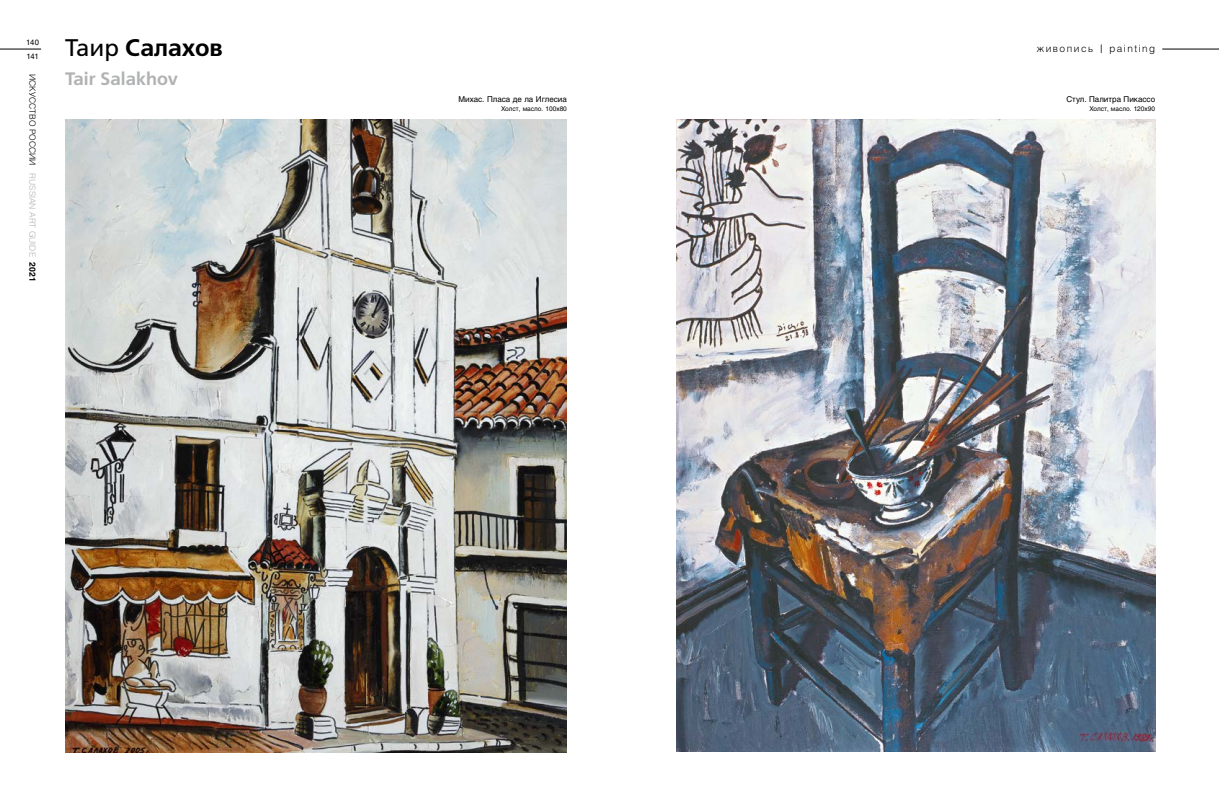
<style>
.page{position:relative;width:1219px;height:808px;background:#fff}
.page>*{position:absolute;margin:0;border:0;box-sizing:border-box;transform-origin:0 0}
.t1{font:24px "Free Set Demi C";letter-spacing:-.005em;color:#000}
.t2{font:18px "Free Set Demi C";color:#b1b2b3}
.t3{font:10px "Helios Light C";letter-spacing:.15em;color:#000}
.t4{font:8.5px "Helios Light C";color:#000}
.t5{font:8px "Helios C";color:#000}
.t6{font:7.6px/14.8px "Helios C";letter-spacing:-.045em;color:#000}
.t7{font:6.5px "Helios C";color:#000}
.s1{color:#b1b2b3}
.s2{font-family:"Helios C";font-weight:700}
.s3{font-family:"Free Set C"}
.s4{font-size:11.5px}
</style>
<div class="page">
<hr style="left:0;top:49px;width:41px;height:1px;background:#000">
<hr style="left:1162px;top:49px;width:57px;height:1px;background:#000">
<img style="left:65px;top:119px;width:502px;height:633px">
<img style="left:676px;top:119px;width:479px;height:633px">
<p class="t6" style="left:26px;top:34px;width:14px">140<br>141</p>
<p class="t4" style="left:38px;top:74px;width:209px;rotate:90deg">ИСКУССТВО РОССИИ <span class="s1">RUSSIAN ART GUIDE</span> <span class="s2">2021</span></p>
<h1 class="t1" style="left:65px;top:34px;width:159px"><span class="s3">Таир</span> Салахов</h1>
<h2 class="t2" style="left:65px;top:68px;width:114px">Tair Salakhov</h2>
<p class="t5" style="left:458px;top:94px;width:110px">Михас. Пласа де ла Иглесиа</p>
<p class="t7" style="left:501px;top:104px;width:67px">Холст, масло. 100x80</p>
<p class="t3" style="left:1037px;top:42px;width:120px">живопись <span class="s4">|</span> painting</p>
<p class="t5" style="left:1066px;top:94px;width:90px">Стул. Палитра Пикассо</p>
<p class="t7" style="left:1089px;top:104px;width:67px">Холст, масло. 120x90</p>
</div>
